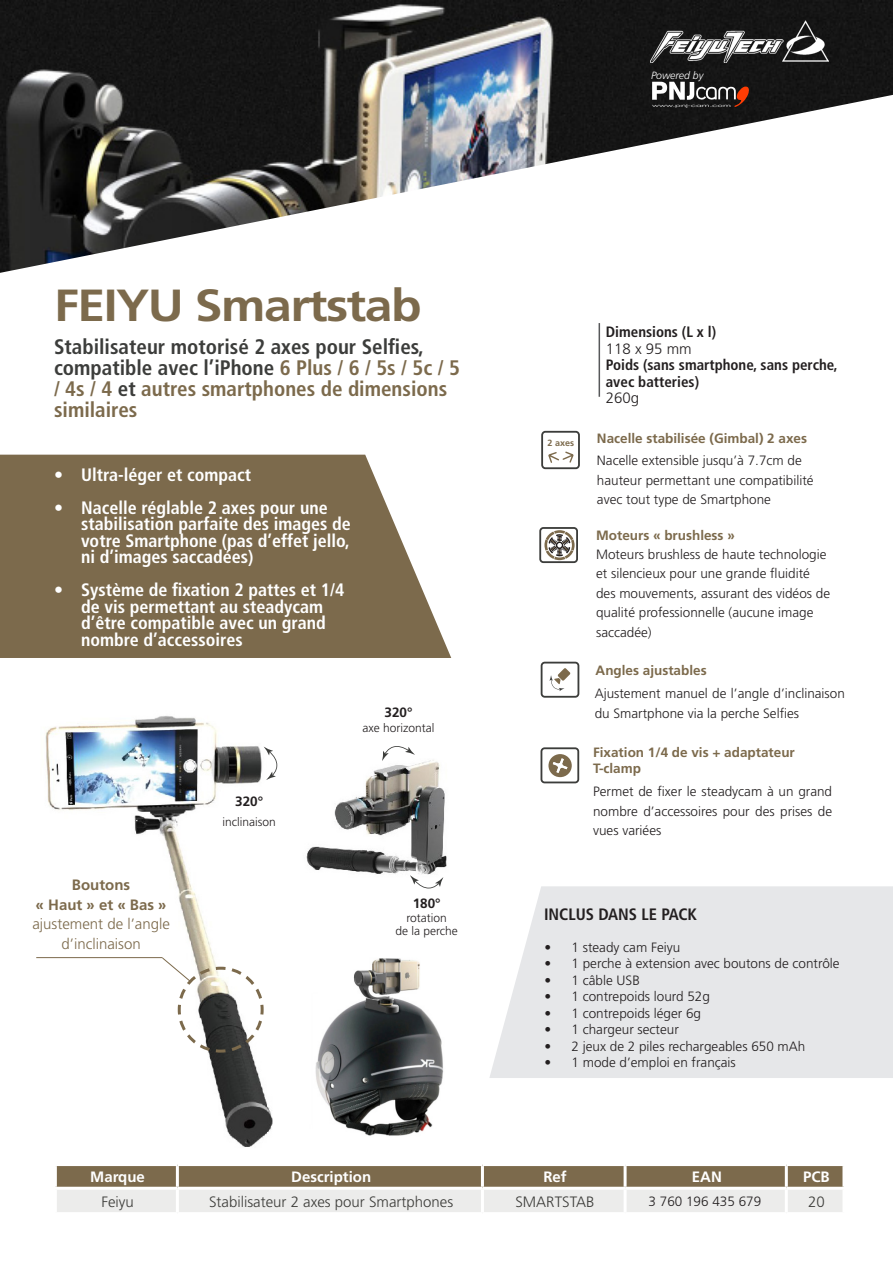
<style>
.page{position:relative;width:893px;height:1263px;background:#fff}
.page>*{position:absolute;margin:0;border:0;box-sizing:border-box;transform-origin:0 0}
.arguments_fr{font:700 45px "Frutiger CE";letter-spacing:-.03em;color:#7c6a4c;scale:1.11 1}
.t1{font:700 condensed 21px/21px "Frutiger CE";color:#7c6a4c}
.t2{font:700 condensed 21px "Frutiger CE";color:#3c3d3b}
.t3{font:700 condensed 18px/16.5px "Frutiger CE";color:#fff}
.t4{font:700 condensed 16.5px "Frutiger LT Std";color:#231f20}
.t5{font:700 condensed 15px/16.5px "Frutiger CE";color:#231f20}
.t6{font:300 15px "Frutiger CE";color:#3d3d3a}
.t7{font:300 15px/19.5px "Frutiger CE";color:#7c6a4c;text-align:center}
.t8{font:700 15px "Frutiger CE";color:#fff}
.t9{font:700 15px "Frutiger CE";color:#7c6a4c}
.t10{font:300 15px "Frutiger CE";color:#231f20}
.t11{font:300 13.5px/19.5px "Frutiger CE";color:#231f20}
.t12{font:700 13.5px/16.2px "Frutiger CE";color:#7c6a4c}
.t13{font:700 13.5px "Frutiger CE";color:#231f20}
.t14{font:300 12px "Frutiger CE";color:#231f20}
.t15{font:italic 300 10.5px "Frutiger CE";color:#fff}
.t16{font:700 9px "Frutiger CE";color:#7c6a4c}
.t17{font:4.05px "Century Gothic";color:#fff;scale:2.08 1}
.s1{color:#3c3d3b}
</style>
<div class="page">
<img style="left:0;top:0;width:893px;height:273px">
<svg style="left:652px;top:82px;width:98px;height:26px"></svg>
<img style="left:650px;top:20px;width:178px;height:42px">
<svg style="left:548px;top:451px;width:26px;height:12px"></svg>
<div style="left:541px;top:431px;width:39px;height:38px;border:2px solid #3c3d3b;border-radius:3px"></div>
<div style="left:539px;top:527px;width:39px;height:36px;border:2px solid #3c3d3b;border-radius:3px"></div>
<hr style="left:599px;top:323px;width:1px;height:74px;background:#57585a">
<svg style="left:544px;top:530px;width:31px;height:30px"></svg>
<div style="left:489px;top:886px;width:404px;height:192px;background:#e6e7e9"></div>
<svg style="left:0;top:455px;width:451px;height:203px;background:#86765b"></svg>
<div style="left:540px;top:747px;width:39px;height:36px;border:2px solid #3c3d3b;border-radius:3px"></div>
<svg style="left:548px;top:754px;width:24px;height:24px"></svg>
<svg style="left:549px;top:668px;width:21px;height:23px"></svg>
<div style="left:541px;top:662px;width:38px;height:36px;border:2px solid #3c3d3b;border-radius:3px"></div>
<img style="left:40px;top:716px;width:238px;height:431px">
<img style="left:306px;top:760px;width:141px;height:118px">
<svg style="left:410px;top:875px;width:33px;height:13px"></svg>
<svg style="left:382px;top:746px;width:33px;height:15px"></svg>
<svg style="left:264px;top:747px;width:13px;height:33px"></svg>
<hr style="left:36px;top:957px;width:127px;height:1px;background:#7c6a4c">
<svg style="left:161px;top:957px;width:104px;height:97px"></svg>
<img style="left:315px;top:958px;width:129px;height:178px">
<svg style="left:57px;top:1166px;width:785px;height:46px;background:#b6ad9e"></svg>
<hr style="left:176px;top:1166px;width:3px;height:21px;background:#fff">
<hr style="left:481px;top:1166px;width:3px;height:21px;background:#fff">
<hr style="left:624px;top:1166px;width:3px;height:21px;background:#fff">
<hr style="left:785px;top:1166px;width:3px;height:21px;background:#fff">
<hr style="left:54px;top:1187px;width:123px;height:3px;background:#fff">
<hr style="left:177px;top:1187px;width:305px;height:3px;background:#fff">
<hr style="left:176px;top:1190px;width:3px;height:22px;background:#fff">
<hr style="left:482px;top:1187px;width:143px;height:3px;background:#fff">
<hr style="left:481px;top:1190px;width:3px;height:22px;background:#fff">
<hr style="left:625px;top:1187px;width:161px;height:3px;background:#fff">
<hr style="left:624px;top:1190px;width:3px;height:22px;background:#fff">
<hr style="left:786px;top:1187px;width:59px;height:3px;background:#fff">
<hr style="left:785px;top:1190px;width:3px;height:22px;background:#fff">
<p class="t15" style="left:651px;top:70px;width:54px">Powered by</p>
<p class="arguments_fr" style="left:54px;top:280px;width:333px">FEIYU Smartstab</p>
<p class="t2" style="left:54px;top:335px;width:372px">Stabilisateur motorisé 2 axes pour Selfies,</p>
<p class="t1" style="left:54px;top:358px;width:408px"><span class="s1">compatible avec l’iPhone</span> 6 Plus / 6 / 5s / 5c / 5 / 4s / 4 <span class="s1">et</span> autres smartphones de dimensions similaires</p>
<p class="t3" style="left:54px;top:466px;width:199px">• Ultra-léger et compact</p>
<p class="t3" style="left:81px;top:499px;width:271px;text-indent:-27px">• Nacelle réglable 2 axes pour une stabilisation parfaite des images de votre Smartphone (pas d’effet jello, ni d’images saccadées)</p>
<p class="t3" style="left:81px;top:582px;width:265px;text-indent:-27px">• Système de fixation 2 pattes et 1/4 de vis permettant au steadycam d’être compatible avec un grand nombre d’accessoires</p>
<p class="t13" style="left:385px;top:705px;width:29px">320°</p>
<p class="t14" style="left:363px;top:721px;width:73px">axe horizontal</p>
<p class="t9" style="left:72px;top:877px;width:60px">Boutons</p>
<p class="t9" style="left:36px;top:896px;width:132px">« Haut » et « Bas »</p>
<p class="t7" style="left:32px;top:914px;width:139px">ajustement de l’angle d’inclinaison</p>
<p class="t13" style="left:235px;top:794px;width:29px">320°</p>
<p class="t14" style="left:222px;top:815px;width:55px">inclinaison</p>
<p class="t13" style="left:413px;top:896px;width:29px">180°</p>
<p class="t14" style="left:406px;top:911px;width:42px">rotation</p>
<p class="t14" style="left:395px;top:924px;width:64px">de la perche</p>
<p class="t17" style="left:652px;top:102px;width:39px">www.pnj-cam.com</p>
<p class="t16" style="left:547px;top:438px;width:28px">2 axes</p>
<p class="t5" style="left:606px;top:324px;width:112px">Dimensions (L x l)</p>
<p class="t10" style="left:606px;top:340px;width:87px">118 x 95 mm</p>
<p class="t5" style="left:606px;top:357px;width:233px">Poids (sans smartphone, sans perche, avec batteries)</p>
<p class="t10" style="left:606px;top:389px;width:35px">260g</p>
<p class="t12" style="left:597px;top:430px;width:212px">Nacelle stabilisée (Gimbal) 2 axes</p>
<p class="t11" style="left:597px;top:451px;width:218px">Nacelle extensible jusqu’à 7.7cm de hauteur permettant une compatibilité avec tout type de Smartphone</p>
<p class="t12" style="left:596px;top:527px;width:140px">Moteurs « brushless »</p>
<p class="t11" style="left:596px;top:544px;width:236px">Moteurs brushless de haute technologie et silencieux pour une grande fluidité des mouvements, assurant des vidéos de qualité professionnelle (aucune image saccadée)</p>
<p class="t12" style="left:596px;top:662px;width:113px">Angles ajustables</p>
<p class="t11" style="left:595px;top:684px;width:252px">Ajustement manuel de l’angle d’inclinaison du Smartphone via la perche Selfies</p>
<p class="t12" style="left:593px;top:744px;width:203px">Fixation 1/4 de vis + adaptateur<br>T-clamp</p>
<p class="t11" style="left:593px;top:782px;width:240px;text-align:justify">Permet de fixer le steadycam à un grand nombre d’accessoires pour des prises de vues variées</p>
<p class="t4" style="left:544px;top:904px;width:155px">INCLUS DANS LE PACK</p>
<p class="t11" style="left:545px;top:937px;width:137px">• 1 steady cam Feiyu</p>
<p class="t11" style="left:545px;top:953px;width:297px">• 1 perche à extension avec boutons de contrôle</p>
<p class="t11" style="left:545px;top:970px;width:97px">• 1 câble USB</p>
<p class="t11" style="left:545px;top:986px;width:167px">• 1 contrepoids lourd 52g</p>
<p class="t11" style="left:545px;top:1003px;width:158px">• 1 contrepoids léger 6g</p>
<p class="t11" style="left:545px;top:1019px;width:136px">• 1 chargeur secteur</p>
<p class="t11" style="left:545px;top:1036px;width:262px">• 2 jeux de 2 piles rechargeables 650 mAh</p>
<p class="t11" style="left:545px;top:1052px;width:193px">• 1 mode d’emploi en français</p>
<p class="t8" style="left:90px;top:1168px;width:56px">Marque</p>
<p class="t8" style="left:291px;top:1168px;width:81px">Description</p>
<p class="t8" style="left:543px;top:1168px;width:25px">Ref</p>
<p class="t8" style="left:692px;top:1168px;width:31px">EAN</p>
<p class="t8" style="left:803px;top:1168px;width:28px">PCB</p>
<p class="t6" style="left:101px;top:1193px;width:34px">Feiyu</p>
<p class="t6" style="left:209px;top:1193px;width:246px">Stabilisateur 2 axes pour Smartphones</p>
<p class="t6" style="left:515px;top:1193px;width:81px">SMARTSTAB</p>
<p class="t11" style="left:649px;top:1192px;width:114px">3 760 196 435 679</p>
<p class="t6" style="left:808px;top:1193px;width:18px">20</p>
</div>
